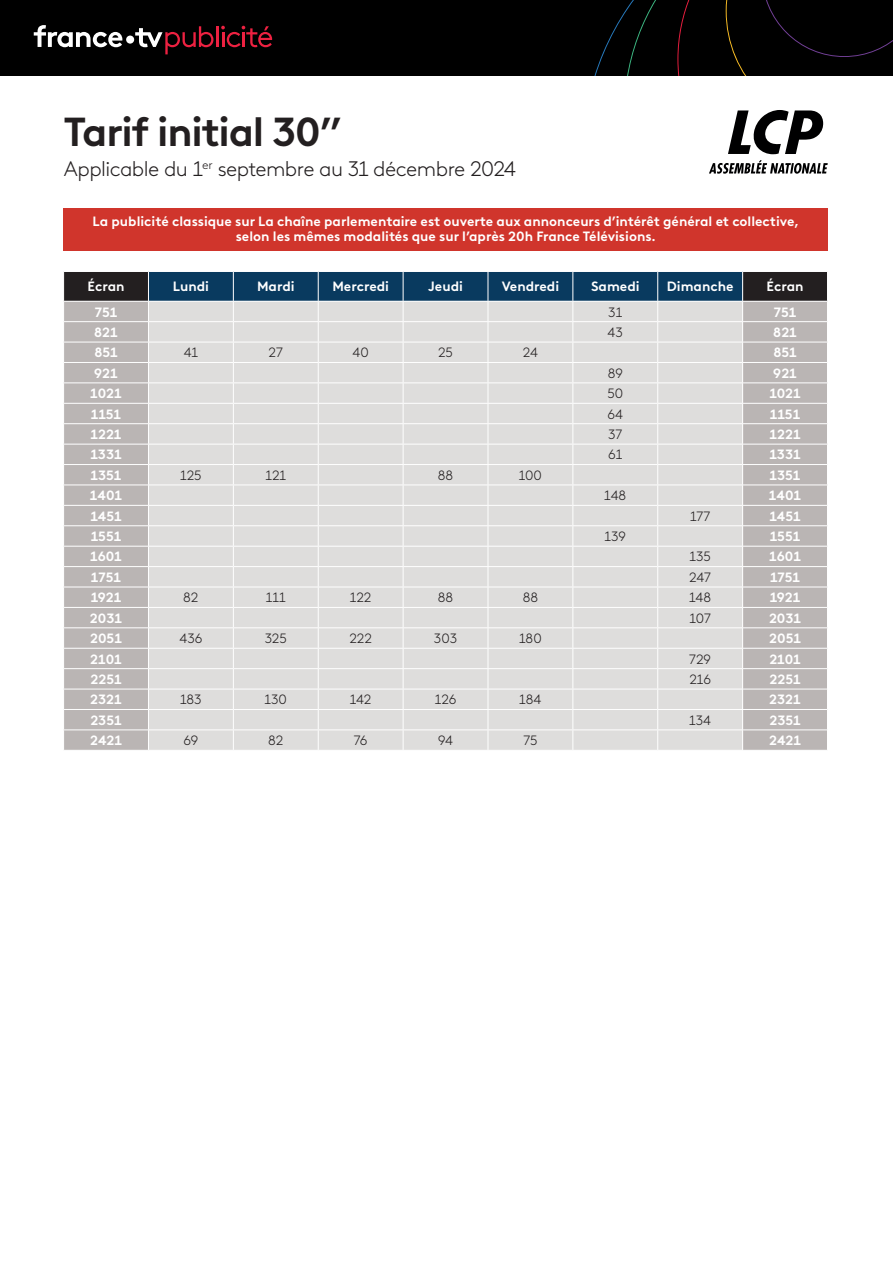
<style>
.page{position:relative;width:893px;height:1263px;background:#fff}
.page>*{position:absolute;margin:0;border:0;box-sizing:border-box;transform-origin:0 0}
.t1{font:700 40.5px "France TV Brown";letter-spacing:-.03em;color:#231f20}
.t2{font:300 21px "France TV Brown";letter-spacing:-.03em;color:#231f20}
.t3{font:700 13.5px/15px "France TV Brown";color:#fff;text-align:center}
.t4{font:300 13.5px "France TV Brown";color:#231f20}
</style>
<div class="page">
<div style="left:0;top:0;width:39px;height:75px;background:#000"></div>
<div style="left:39px;top:0;width:544px;height:75px;background:#000"></div>
<div style="left:583px;top:0;width:310px;height:75px;background:#000"></div>
<svg style="left:34px;top:25px;width:88px;height:22px"></svg>
<div style="left:126px;top:36px;width:8px;height:8px;background:#fff;border-radius:50%"></div>
<svg style="left:135px;top:26px;width:78px;height:28px;background:#3b1d22"></svg>
<svg style="left:221px;top:26px;width:51px;height:21px"></svg>
<hr style="left:216px;top:26px;width:2px;height:21px;background:#ed2141">
<svg style="left:728px;top:110px;width:95px;height:44px"></svg>
<svg style="left:709px;top:160px;width:119px;height:14px"></svg>
<svg style="left:63px;top:271px;width:765px;height:479px;background:#cccdce"></svg>
<div style="left:64px;top:208px;width:764px;height:43px;background:#d0352c"></div>
<h1 class="t1" style="left:64px;top:101px;width:279px">Tarif initial 30’’</h1>
<h2 class="t2" style="left:64px;top:154px;width:454px">Applicable du 1<sup>er</sup> septembre au 31 décembre 2024</h2>
<p class="t3" style="left:93px;top:212px;width:708px">La publicité classique sur La chaîne parlementaire est ouverte aux annonceurs d’intérêt général et collective, selon les mêmes modalités que sur l’après 20h France Télévisions.</p>
<p class="t3" style="left:88px;top:278px;width:38px">Écran</p>
<p class="t3" style="left:173px;top:278px;width:38px">Lundi</p>
<p class="t3" style="left:257px;top:278px;width:39px">Mardi</p>
<p class="t3" style="left:332px;top:278px;width:58px">Mercredi</p>
<p class="t3" style="left:428px;top:278px;width:36px">Jeudi</p>
<p class="t3" style="left:502px;top:278px;width:59px">Vendredi</p>
<p class="t3" style="left:591px;top:278px;width:50px">Samedi</p>
<p class="t3" style="left:667px;top:278px;width:68px">Dimanche</p>
<p class="t3" style="left:767px;top:278px;width:38px">Écran</p>
<p class="t3" style="left:95px;top:303px;width:24px">751</p>
<p class="t4" style="left:608px;top:302px;width:15px">31</p>
<p class="t3" style="left:774px;top:303px;width:24px">751</p>
<p class="t3" style="left:94px;top:324px;width:25px">821</p>
<p class="t4" style="left:608px;top:323px;width:17px">43</p>
<p class="t3" style="left:773px;top:324px;width:25px">821</p>
<p class="t3" style="left:94px;top:344px;width:25px">851</p>
<p class="t4" style="left:184px;top:343px;width:16px">41</p>
<p class="t4" style="left:269px;top:343px;width:16px">27</p>
<p class="t4" style="left:352px;top:343px;width:18px">40</p>
<p class="t4" style="left:438px;top:343px;width:16px">25</p>
<p class="t4" style="left:523px;top:343px;width:17px">24</p>
<p class="t3" style="left:773px;top:344px;width:25px">851</p>
<p class="t3" style="left:94px;top:364px;width:25px">921</p>
<p class="t4" style="left:608px;top:363px;width:17px">89</p>
<p class="t3" style="left:773px;top:364px;width:25px">921</p>
<p class="t3" style="left:90px;top:385px;width:33px">1021</p>
<p class="t4" style="left:607px;top:384px;width:17px">50</p>
<p class="t3" style="left:769px;top:385px;width:33px">1021</p>
<p class="t3" style="left:91px;top:405px;width:32px">1151</p>
<p class="t4" style="left:608px;top:404px;width:17px">64</p>
<p class="t3" style="left:770px;top:405px;width:32px">1151</p>
<p class="t3" style="left:91px;top:426px;width:32px">1221</p>
<p class="t4" style="left:608px;top:425px;width:16px">37</p>
<p class="t3" style="left:770px;top:426px;width:32px">1221</p>
<p class="t3" style="left:90px;top:446px;width:33px">1331</p>
<p class="t4" style="left:608px;top:445px;width:16px">61</p>
<p class="t3" style="left:769px;top:446px;width:33px">1331</p>
<p class="t3" style="left:91px;top:466px;width:32px">1351</p>
<p class="t4" style="left:180px;top:465px;width:23px">125</p>
<p class="t4" style="left:265px;top:465px;width:22px">121</p>
<p class="t4" style="left:438px;top:465px;width:17px">88</p>
<p class="t4" style="left:519px;top:465px;width:25px">100</p>
<p class="t3" style="left:770px;top:466px;width:32px">1351</p>
<p class="t3" style="left:90px;top:487px;width:34px">1401</p>
<p class="t4" style="left:604px;top:486px;width:24px">148</p>
<p class="t3" style="left:769px;top:487px;width:34px">1401</p>
<p class="t3" style="left:90px;top:507px;width:33px">1451</p>
<p class="t4" style="left:690px;top:506px;width:22px">177</p>
<p class="t3" style="left:769px;top:507px;width:33px">1451</p>
<p class="t3" style="left:91px;top:528px;width:32px">1551</p>
<p class="t4" style="left:605px;top:527px;width:23px">139</p>
<p class="t3" style="left:770px;top:528px;width:32px">1551</p>
<p class="t3" style="left:90px;top:548px;width:33px">1601</p>
<p class="t4" style="left:689px;top:547px;width:23px">135</p>
<p class="t3" style="left:769px;top:548px;width:33px">1601</p>
<p class="t3" style="left:91px;top:568px;width:32px">1751</p>
<p class="t4" style="left:689px;top:568px;width:23px">247</p>
<p class="t3" style="left:770px;top:568px;width:32px">1751</p>
<p class="t3" style="left:91px;top:589px;width:32px">1921</p>
<p class="t4" style="left:183px;top:588px;width:17px">82</p>
<p class="t4" style="left:266px;top:588px;width:21px">111</p>
<p class="t4" style="left:350px;top:588px;width:23px">122</p>
<p class="t4" style="left:438px;top:588px;width:17px">88</p>
<p class="t4" style="left:523px;top:588px;width:17px">88</p>
<p class="t4" style="left:689px;top:588px;width:24px">148</p>
<p class="t3" style="left:770px;top:589px;width:32px">1921</p>
<p class="t3" style="left:90px;top:609px;width:34px">2031</p>
<p class="t4" style="left:689px;top:608px;width:23px">107</p>
<p class="t3" style="left:769px;top:609px;width:34px">2031</p>
<p class="t3" style="left:90px;top:630px;width:33px">2051</p>
<p class="t4" style="left:179px;top:629px;width:24px">436</p>
<p class="t4" style="left:265px;top:629px;width:24px">325</p>
<p class="t4" style="left:349px;top:629px;width:24px">222</p>
<p class="t4" style="left:434px;top:629px;width:25px">303</p>
<p class="t4" style="left:519px;top:629px;width:24px">180</p>
<p class="t3" style="left:769px;top:630px;width:33px">2051</p>
<p class="t3" style="left:90px;top:650px;width:33px">2101</p>
<p class="t4" style="left:689px;top:649px;width:23px">729</p>
<p class="t3" style="left:769px;top:650px;width:33px">2101</p>
<p class="t3" style="left:90px;top:671px;width:33px">2251</p>
<p class="t4" style="left:689px;top:670px;width:23px">216</p>
<p class="t3" style="left:769px;top:671px;width:33px">2251</p>
<p class="t3" style="left:90px;top:691px;width:33px">2321</p>
<p class="t4" style="left:180px;top:690px;width:23px">183</p>
<p class="t4" style="left:265px;top:690px;width:24px">130</p>
<p class="t4" style="left:350px;top:690px;width:23px">142</p>
<p class="t4" style="left:435px;top:690px;width:23px">126</p>
<p class="t4" style="left:519px;top:690px;width:24px">184</p>
<p class="t3" style="left:769px;top:691px;width:33px">2321</p>
<p class="t3" style="left:90px;top:711px;width:33px">2351</p>
<p class="t4" style="left:689px;top:710px;width:23px">134</p>
<p class="t3" style="left:769px;top:711px;width:33px">2351</p>
<p class="t3" style="left:90px;top:732px;width:33px">2421</p>
<p class="t4" style="left:183px;top:731px;width:16px">69</p>
<p class="t4" style="left:268px;top:731px;width:17px">82</p>
<p class="t4" style="left:354px;top:731px;width:15px">76</p>
<p class="t4" style="left:438px;top:731px;width:17px">94</p>
<p class="t4" style="left:523px;top:731px;width:16px">75</p>
<p class="t3" style="left:769px;top:732px;width:33px">2421</p>
</div>
